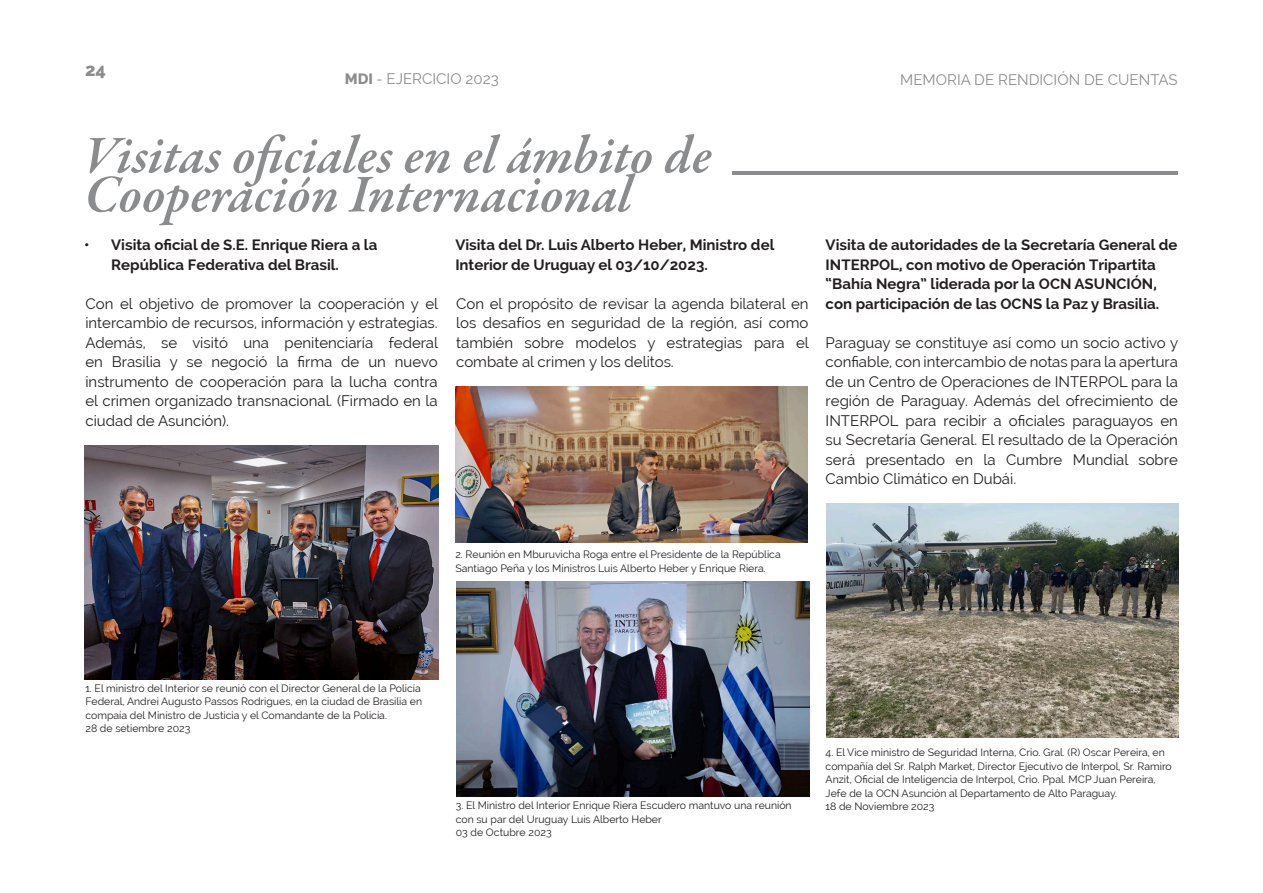
<style>
.page{position:relative;width:1263px;height:893px;background:#fff}
.page>*{position:absolute;margin:0;border:0;box-sizing:border-box;transform-origin:0 0}
.Titular_MDI{font:italic 600 54px/39px "Garamond Premr Pro";color:#8b8c8e}
.t1{font:800 18px "Raleway";color:#8b8c8e}
.Texto_Corrido{font:15px/19.5px "Raleway";color:#231f20;text-align:justify}
.Copete{font:700 15px/19.5px "Raleway";color:#231f20}
.t2{font:15px "Raleway";color:#8b8c8e}
.Epigrafe{font:10.5px/13.5px "Raleway";color:#231f20}
.s1{font-weight:800}
</style>
<div class="page">
<hr style="left:732px;top:171px;width:446px;height:3px;background:#8b8c8e">
<img style="left:826px;top:504px;width:353px;height:234px">
<img style="left:455px;top:387px;width:353px;height:156px">
<img style="left:456px;top:582px;width:353px;height:214px">
<img style="left:85px;top:445px;width:353px;height:234px">
<p class="t1" style="left:85px;top:60px;width:22px">24</p>
<p class="t2" style="left:345px;top:70px;width:155px"><span class="s1">MDI</span> - EJERCICIO 2023</p>
<p class="t2" style="left:900px;top:71px;width:279px">MEMORIA DE RENDICIÓN DE CUENTAS</p>
<p class="Titular_MDI" style="left:84px;top:139px;width:629px">Visitas oficiales en el ámbito de<br>Cooperación Internacional</p>
<p class="Copete" style="left:111px;top:235px;width:268px;text-indent:-27px">• Visita oficial de S.E. Enrique Riera a la<br>República Federativa del Brasil.</p>
<p class="Texto_Corrido" style="left:85px;top:294px;width:354px">Con el objetivo de promover la cooperación y el intercambio de recursos, información y estrategias.<br>Además, se visitó una penitenciaría federal en Brasilia y se negoció la firma de un nuevo instrumento de cooperación para la lucha contra el crimen organizado transnacional. (Firmado en la ciudad de Asunción).</p>
<p class="Copete" style="left:455px;top:235px;width:321px">Visita del Dr. Luis Alberto Heber, Ministro del<br>Interior de Uruguay el 03/10/2023.</p>
<p class="Texto_Corrido" style="left:456px;top:294px;width:354px">Con el propósito de revisar la agenda bilateral en los desafíos en seguridad de la región, así como también sobre modelos y estrategias para el combate al crimen y los delitos.</p>
<p class="Copete" style="left:826px;top:235px;width:353px">Visita de autoridades de la Secretaría General de INTERPOL, con motivo de Operación Tripartita “Bahía Negra” liderada por la OCN ASUNCIÓN, con participación de las OCNS la Paz y Brasilia.</p>
<p class="Texto_Corrido" style="left:826px;top:333px;width:354px">Paraguay se constituye así como un socio activo y confiable, con intercambio de notas para la apertura de un Centro de Operaciones de INTERPOL para la región de Paraguay. Además del ofrecimiento de INTERPOL para recibir a oficiales paraguayos en su Secretaría General. El resultado de la Operación será presentado en la Cumbre Mundial sobre Cambio Climático en Dubái.</p>
<p class="Epigrafe" style="left:455px;top:548px;width:327px">2. Reunión en Mburuvicha Roga entre el Presidente de la República<br>Santiago Peña y los Ministros Luis Alberto Heber y Enrique Riera.</p>
<p class="Epigrafe" style="left:85px;top:681px;width:338px;text-align:justify">1. El ministro del Interior se reunió con el Director General de la Policía Federal, Andrei Augusto Passos Rodrigues, en la ciudad de Brasilia en compaía del Ministro de Justicia y el Comandante de la Policía.</p>
<p class="Epigrafe" style="left:85px;top:722px;width:106px">28 de setiembre 2023</p>
<p class="Epigrafe" style="left:826px;top:746px;width:348px">4. El Vice ministro de Seguridad Interna, Crio. Gral. (R) Oscar Pereira, en compañía del Sr. Ralph Market, Director Ejecutivo de Interpol, Sr. Ramiro Anzit, Oficial de Inteligencia de Interpol, Crio. Ppal. MCP Juan Pereira, Jefe de la OCN Asunción al Departamento de Alto Paraguay.</p>
<p class="Epigrafe" style="left:456px;top:799px;width:337px">3. El Ministro del Interior Enrique Riera Escudero mantuvo una reunión</p>
<p class="Epigrafe" style="left:826px;top:800px;width:110px">18 de Noviembre 2023</p>
<p class="Epigrafe" style="left:456px;top:812px;width:207px">con su par del Uruguay Luis Alberto Heber</p>
<p class="Epigrafe" style="left:456px;top:826px;width:97px">03 de Octubre 2023</p>
</div>
